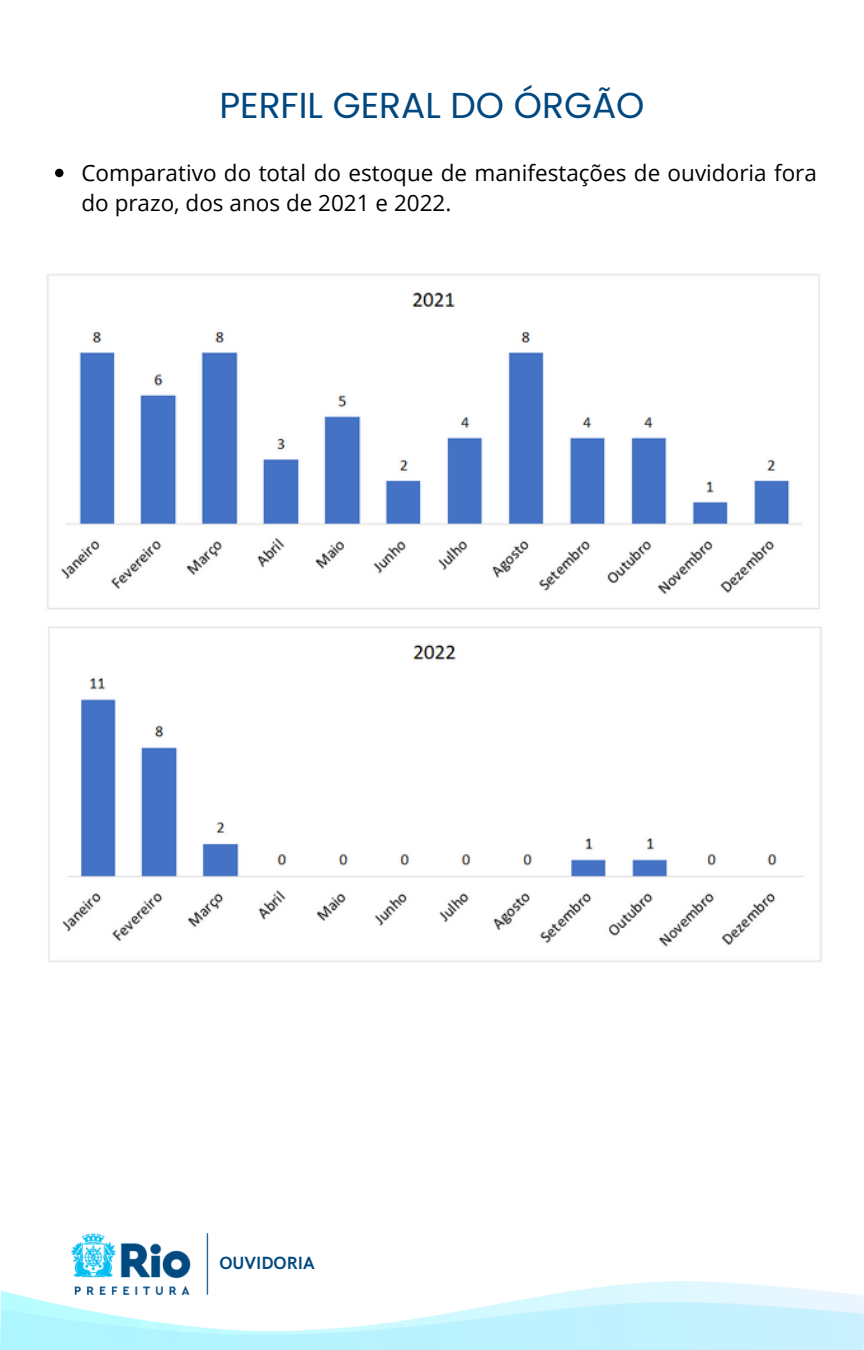
<style>
.page{position:relative;width:864px;height:1350px;background:#fff}
.page>*{position:absolute;margin:0;border:0;box-sizing:border-box;transform-origin:0 0}
.t1{font:36px "Poppins";color:#00487f}
.t2{font:22.5px/30.4px "Open Sans";color:#000}
.t3{font:700 17.78px "HK Grotesk";color:#00487f}
</style>
<div class="page">
<img style="left:71px;top:1234px;width:138px;height:48px">
<img style="left:0;top:1282px;width:863px;height:20px">
<svg style="left:55px;top:169px;width:8px;height:8px"></svg>
<img style="left:47px;top:274px;width:775px;height:688px">
<h1 class="t1" style="left:219px;top:80px;width:427px">PERFIL GERAL DO ÓRGÃO</h1>
<p class="t2" style="left:81px;top:157px;width:737px">Comparativo do total do estoque de manifestações de ouvidoria fora do prazo, dos anos de 2021 e 2022.</p>
<p class="t3" style="left:219px;top:1253px;width:97px">OUVIDORIA</p>
</div>
